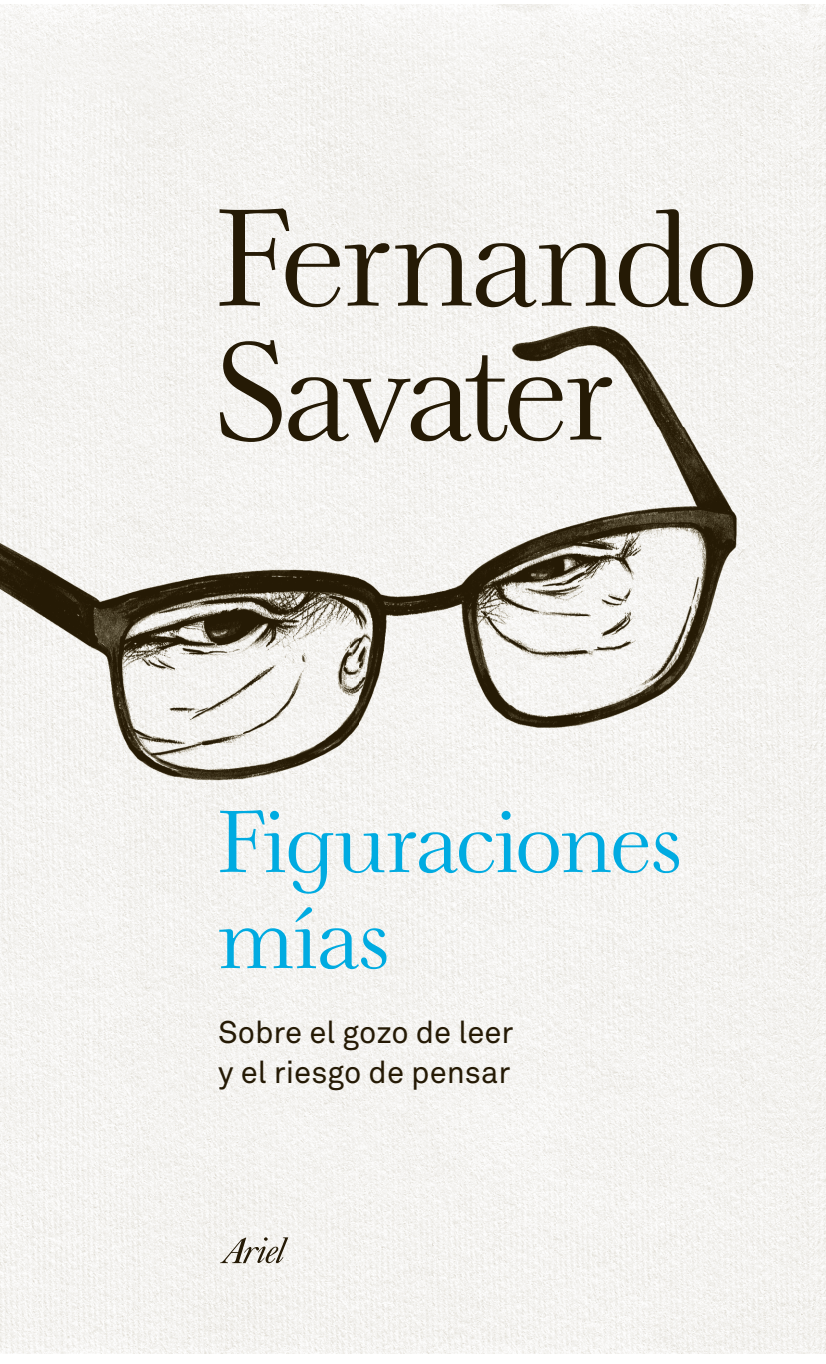
<style>
.page{position:relative;width:826px;height:1364px;background:#fff}
.page>*{position:absolute;margin:0;border:0;box-sizing:border-box;transform-origin:0 0}
.t1{font:138px/134px "Neva";letter-spacing:-.04em;color:#251a05}
.t2{font:88px/96px "Neva";letter-spacing:-.015em;color:#00abe1}
.t3{font:31px/40px "Akkurat";color:#251a05}
</style>
<div class="page">
<img style="left:0;top:4px;width:359px;height:1284px">
<img style="left:359px;top:4px;width:467px;height:1284px">
<img style="left:0;top:1288px;width:826px;height:65px">
<svg style="left:220px;top:1237px;width:68px;height:26px"></svg>
<h1 class="t1" style="left:213px;top:199px;width:547px">Fernando<br>Savater</h1>
<h2 class="t2" style="left:217px;top:799px;width:466px">Figuraciones mías</h2>
<p class="t3" style="left:218px;top:1011px;width:297px">Sobre el gozo de leer y el riesgo de pensar</p>
</div>
